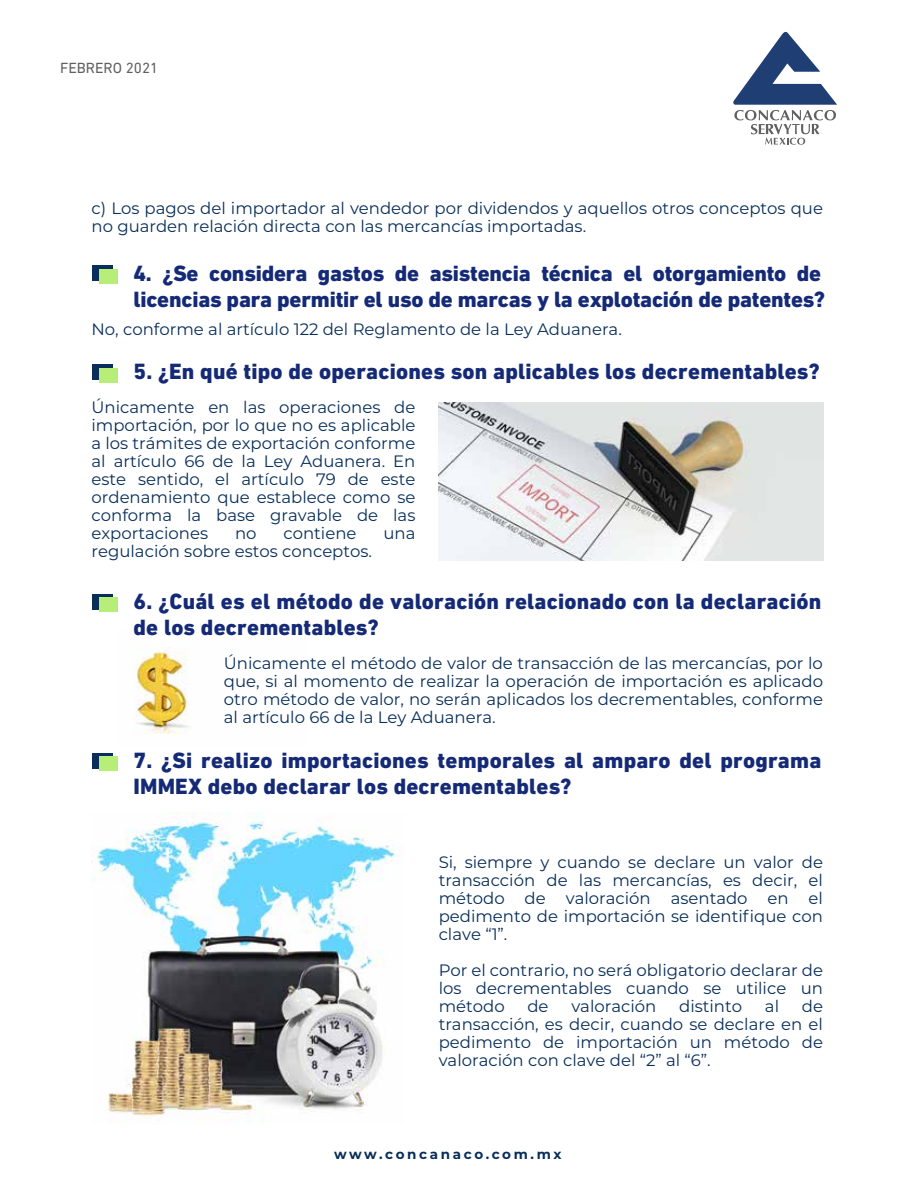
<style>
.page{position:relative;width:918px;height:1188px;background:#fff}
.page>*{position:absolute;margin:0;border:0;box-sizing:border-box;transform-origin:0 0}
.t1{font:800 22.5px/25.5px "DIN Next CYR";letter-spacing:.01em;color:#152a77}
.t2{font:800 22.5px/25.5px "DIN Next CYR";letter-spacing:-.01em;color:#152a77}
.t3{font:16.5px/18px "Montserrat";color:#082e59;text-align:justify}
.t4{font:15px "DIN Next CYR";color:#606060}
.t5{font:700 13.5px "Montserrat";letter-spacing:.195em;color:#082e59}
</style>
<div class="page">
<img style="left:135px;top:647px;width:53px;height:87px">
<div style="left:92px;top:266px;width:21px;height:15px;background:#082e59"></div>
<div style="left:99px;top:270px;width:19px;height:14px;background:#b6ee78"></div>
<div style="left:92px;top:364px;width:21px;height:16px;background:#082e59"></div>
<div style="left:99px;top:368px;width:19px;height:14px;background:#b6ee78"></div>
<div style="left:92px;top:594px;width:21px;height:16px;background:#082e59"></div>
<div style="left:99px;top:598px;width:19px;height:14px;background:#b6ee78"></div>
<div style="left:92px;top:753px;width:21px;height:16px;background:#082e59"></div>
<div style="left:99px;top:757px;width:19px;height:14px;background:#b6ee78"></div>
<img style="left:439px;top:402px;width:384px;height:159px">
<img style="left:92px;top:812px;width:306px;height:310px">
<svg style="left:733px;top:32px;width:104px;height:113px"></svg>
<p class="t4" style="left:60px;top:59px;width:100px">FEBRERO 2021</p>
<p class="t3" style="left:92px;top:198px;width:733px">c) Los pagos del importador al vendedor por dividendos y aquellos otros conceptos que no guarden relación directa con las mercancías importadas.</p>
<h1 class="t2" style="left:133px;top:261px;width:693px">4. ¿Se considera gastos de asistencia técnica el otorgamiento de licencias para permitir el uso de marcas y la explotación de patentes?</h1>
<p class="t3" style="left:92px;top:320px;width:532px">No, conforme al artículo 122 del Reglamento de la Ley Aduanera.</p>
<h1 class="t1" style="left:133px;top:359px;width:688px">5. ¿En qué tipo de operaciones son aplicables los decrementables?</h1>
<p class="t3" style="left:92px;top:398px;width:325px">Únicamente en las operaciones de importación, por lo que no es aplicable a los trámites de exportación conforme al artículo 66 de la Ley Aduanera. En este sentido, el artículo 79 de este ordenamiento que establece como se conforma la base gravable de las exportaciones</p>
<p class="t3" style="left:235px;top:524px;width:23px">no</p>
<p class="t3" style="left:283px;top:524px;width:75px">contiene</p>
<p class="t3" style="left:383px;top:524px;width:34px">una</p>
<p class="t3" style="left:92px;top:542px;width:282px">regulación sobre estos conceptos.</p>
<h1 class="t1" style="left:133px;top:589px;width:689px">6. ¿Cuál es el método de valoración relacionado con la declaración de los decrementables?</h1>
<p class="t3" style="left:224px;top:653px;width:601px">Únicamente el método de valor de transacción de las mercancías, por lo que, si al momento de realizar la operación de importación es aplicado otro método de valor, no serán aplicados los decrementables, conforme al artículo 66 de la Ley Aduanera.</p>
<h1 class="t1" style="left:133px;top:748px;width:689px">7. ¿Si realizo importaciones temporales al amparo del programa<br>IMMEX debo declarar los decrementables?</h1>
<p class="t3" style="left:439px;top:852px;width:386px">Si, siempre y cuando se declare un valor de transacción de las mercancías, es decir, el método de valoración asentado en el pedimento de importación se identifique con clave “1”.</p>
<p class="t3" style="left:439px;top:960px;width:386px">Por el contrario, no será obligatorio declarar de los decrementables cuando se utilice un método</p>
<p class="t3" style="left:439px;top:996px;width:386px;text-indent:363px">de transacción, es decir, cuando se declare en el pedimento de importación un método de valoración con clave del “2” al “6”.</p>
<p class="t3" style="left:527px;top:996px;width:23px">de</p>
<p class="t3" style="left:571px;top:996px;width:87px">valoración</p>
<p class="t3" style="left:679px;top:996px;width:65px">distinto</p>
<p class="t3" style="left:765px;top:996px;width:16px">al</p>
<p class="t5" style="left:334px;top:1145px;width:229px">www.concanaco.com.mx</p>
</div>
